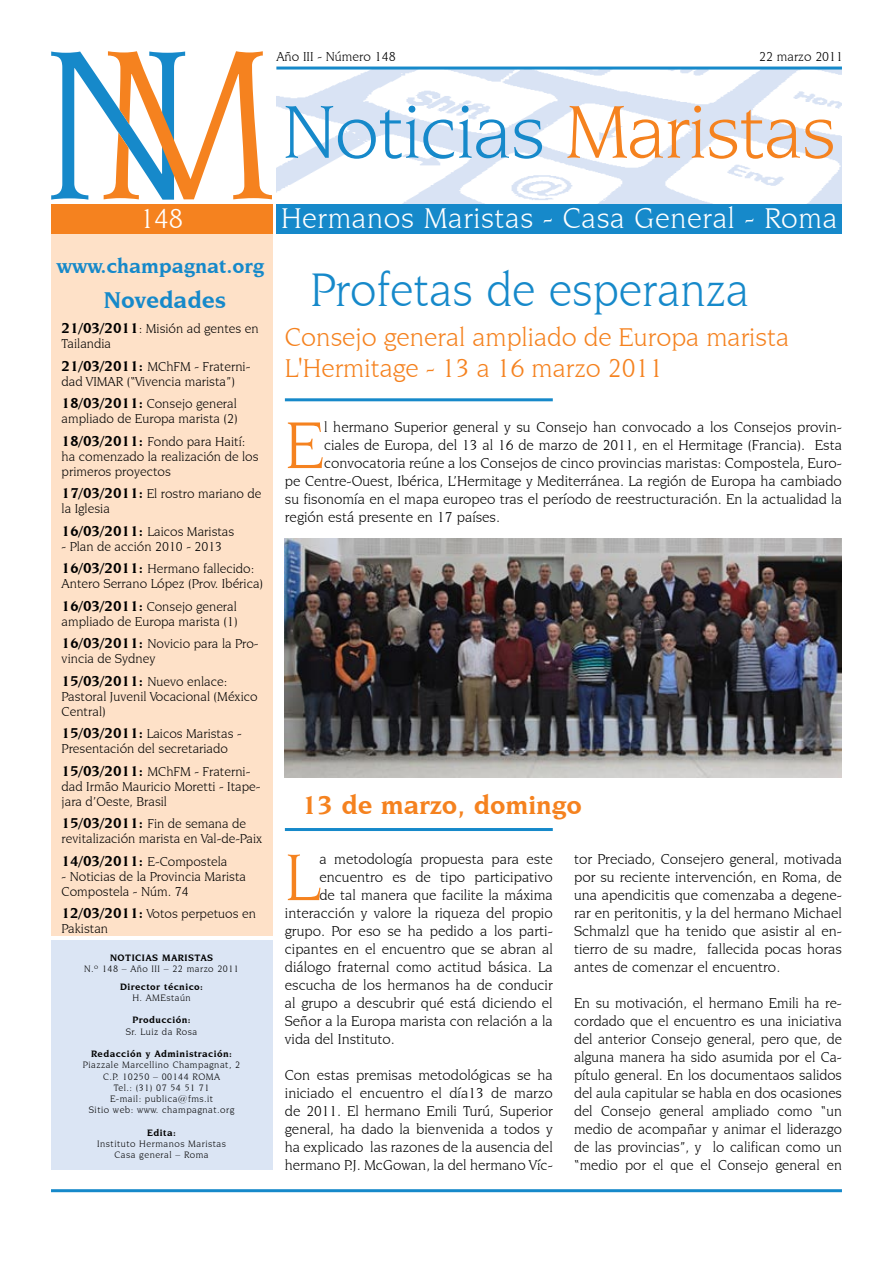
<style>
.page{position:relative;width:893px;height:1263px;background:#fff}
.page>*{position:absolute;margin:0;border:0;box-sizing:border-box;transform-origin:0 0}
.t1{font:79.5px "Novarese IT Cby BT";letter-spacing:-.015em;color:#1689ca}
.t2{font:70.05px "Novarese IT Cby BT";color:#f5821f}
.t3{font:49.5px "Novarese IT Cby BT";color:#1689ca;scale:.96 1}
.t4{font:30px "Novarese IT Cby BT";letter-spacing:.02em;color:#fff}
.t5{font:28.5px "Novarese IT Cby BT";color:#fff}
.t6{font:27px/30.8px "Novarese IT Cby BT";color:#f5821f}
.t7{font:700 27px "Novarese IT Cby BT";color:#f5821f}
.t8{font:700 24px "Novarese IT Cby BT";color:#1689ca}
.t9{font:700 21px "Novarese IT Cby BT";color:#1689ca}
.t10{font:15px/18px "Novarese IT Cby BT";color:#000;text-align:justify}
.t11{font:13.5px/15px "Novarese IT Cby BT";color:#000}
.t12{font:9.75px/11.2px "Novarese IT Cby BT";letter-spacing:.05em;color:#000;text-align:center}
.t13{font:700 9.75px "Novarese IT Cby BT";letter-spacing:.05em;color:#000}
.s1{color:#f5821f}
.s2{font-weight:700;font-size:15px}
</style>
<div class="page">
<img style="left:276px;top:70px;width:566px;height:134px">
<hr style="left:276px;top:67px;width:566px;height:3px;background:#1689ca">
<div style="left:276px;top:204px;width:566px;height:30px;background:#1689ca"></div>
<svg style="left:51px;top:51px;width:221px;height:149px"></svg>
<hr style="left:51px;top:1189px;width:791px;height:3px;background:#1689ca">
<div style="left:51px;top:234px;width:221px;height:701px;background:#fee1c8"></div>
<div style="left:51px;top:940px;width:221px;height:229px;background:#dbe5f4"></div>
<div style="left:51px;top:204px;width:221px;height:30px;background:#f5821f"></div>
<hr style="left:285px;top:398px;width:268px;height:3px;background:#1689ca">
<img style="left:285px;top:539px;width:557px;height:238px">
<hr style="left:285px;top:828px;width:268px;height:3px;background:#1689ca">
<p class="t11" style="left:276px;top:49px;width:121px">Año III - Número 148</p>
<p class="t11" style="left:759px;top:49px;width:85px">22 marzo 2011</p>
<h1 class="t1" style="left:282px;top:85px;width:555px">Noticias <span class="s1">Maristas</span></h1>
<h3 class="t5" style="left:140px;top:202px;width:45px">148</h3>
<h3 class="t9" style="left:57px;top:253px;width:209px">www.champagnat.org</h3>
<h3 class="t8" style="left:104px;top:285px;width:124px">Novedades</h3>
<p class="t11" style="left:62px;top:321px;width:199px"><span class="s2">21/03/2011</span>: Misión ad gentes en<br>Tailandia</p>
<p class="t11" style="left:62px;top:358px;width:190px"><span class="s2">21/03/2011:</span> MChFM - Fraterni&shy;dad VIMAR (“Vivencia marista”)</p>
<p class="t11" style="left:62px;top:396px;width:178px"><span class="s2">18/03/2011:</span> Consejo general ampliado de Europa marista (2)</p>
<p class="t11" style="left:62px;top:433px;width:198px"><span class="s2">18/03/2011:</span> Fondo para Haití: ha comenzado la realización de los primeros proyectos</p>
<p class="t11" style="left:62px;top:486px;width:201px"><span class="s2">17/03/2011:</span> El rostro mariano de la Iglesia</p>
<p class="t11" style="left:62px;top:523px;width:174px"><span class="s2">16/03/2011:</span> Laicos Maristas</p>
<p class="t11" style="left:62px;top:535px;width:194px;line-height:22.5px">- Plan de acción 2010 - 2013<br><span class="s2">16/03/2011:</span> Hermano fallecido:</p>
<p class="t11" style="left:62px;top:572px;width:203px;line-height:22.5px">Antero Serrano López (Prov. Ibérica)<br><span class="s2">16/03/2011:</span> Consejo general</p>
<p class="t11" style="left:62px;top:610px;width:198px;line-height:22.5px">ampliado de Europa marista (1)<br><span class="s2">16/03/2011:</span> Novicio para la Pro-</p>
<p class="t11" style="left:62px;top:647px;width:167px;line-height:22.5px">vincia de Sydney<br><span class="s2">15/03/2011:</span> Nuevo enlace:</p>
<p class="t11" style="left:62px;top:688px;width:197px">Pastoral Juvenil Vocacional (México<br>Central)</p>
<p class="t11" style="left:62px;top:726px;width:181px"><span class="s2">15/03/2011:</span> Laicos Maristas -<br>Presentación del secretariado</p>
<p class="t11" style="left:62px;top:763px;width:200px"><span class="s2">15/03/2011:</span> MChFM - Fraterni&shy;dad Irmão Mauricio Moretti - Itape&shy;jara d’Oeste, Brasil</p>
<p class="t11" style="left:62px;top:816px;width:202px"><span class="s2">15/03/2011:</span> Fin de semana de revitalización marista en Val-de-Paix</p>
<p class="t11" style="left:62px;top:853px;width:167px"><span class="s2">14/03/2011:</span> E-Compostela</p>
<p class="t11" style="left:62px;top:868px;width:186px">- Noticias de la Provincia Marista<br>Compostela - Núm. 74</p>
<p class="t11" style="left:62px;top:906px;width:196px"><span class="s2">12/03/2011:</span> Votos perpetuos en<br>Pakistan</p>
<p class="t13" style="left:110px;top:952px;width:104px">noticiaS MARISTAS</p>
<p class="t12" style="left:84px;top:963px;width:156px">N.º 148 – Año III – 22 marzo 2011</p>
<p class="t13" style="left:120px;top:980px;width:85px">Director técnico:</p>
<p class="t12" style="left:132px;top:992px;width:60px">H. AMEstaún</p>
<p class="t13" style="left:132px;top:1014px;width:60px">Producción:</p>
<p class="t12" style="left:126px;top:1025px;width:73px">Sr. Luiz da Rosa</p>
<p class="t13" style="left:91px;top:1048px;width:143px">Redacción y Administración:</p>
<p class="t12" style="left:83px;top:1059px;width:159px">Piazzale Marcellino Champagnat, 2<br>C.P. 10250 – 00144 ROMA<br>Tel.: (31) 07 54 51 71<br>E-mail: publica@fms.it<br>Sitio web: www. champagnat.org</p>
<p class="t13" style="left:147px;top:1126px;width:30px">Edita:</p>
<p class="t12" style="left:97px;top:1138px;width:130px">Instituto Hermanos Maristas<br>Casa general – Roma</p>
<h3 class="t4" style="left:281px;top:201px;width:558px">Hermanos Maristas - Casa General - Roma</h3>
<h3 class="t3" style="left:310px;top:260px;width:459px">Profetas de esperanza</h3>
<h3 class="t6" style="left:285px;top:321px;width:506px">Consejo general ampliado de Europa marista<br>L'Hermitage - 13 a 16 marzo 2011</h3>
<h2 class="t2" style="left:285px;top:404px;width:41px">E</h2>
<p class="t10" style="left:324px;top:418px;width:519px">l hermano Superior general y su Consejo han convocado a los Consejos provin-</p>
<p class="t10" style="left:324px;top:436px;width:519px">ciales de Europa, del 13 al 16 de marzo de 2011, en el Hermitage (Francia). Esta</p>
<p class="t10" style="left:324px;top:454px;width:519px">convocatoria reúne a los Consejos de cinco provincias maristas: Compostela, Euro-</p>
<p class="t10" style="left:285px;top:472px;width:559px">pe Centre-Ouest, Ibérica, L’Hermitage y Mediterránea. La región de Europa ha cambiado</p>
<p class="t10" style="left:285px;top:490px;width:559px">su fisonomía en el mapa europeo tras el período de reestructuración. En la actualidad la</p>
<p class="t10" style="left:285px;top:508px;width:217px">región está presente en 17 países.</p>
<h3 class="t7" style="left:302px;top:788px;width:282px">13 de marzo, domingo</h3>
<h2 class="t2" style="left:285px;top:836px;width:36px">L</h2>
<p class="t10" style="left:319px;top:850px;width:235px">a metodología propuesta para este</p>
<p class="t10" style="left:574px;top:850px;width:269px">tor Preciado, Consejero general, motivada por su reciente intervención, en Roma, de una apendicitis que comenzaba a degene&shy;rar en peritonitis, y la del hermano Michael Schmalzl que ha tenido que asistir al en&shy;tierro de su madre, fallecida pocas horas antes de comenzar el encuentro.</p>
<p class="t10" style="left:574px;top:994px;width:269px">En su motivación, el hermano Emili ha re&shy;cordado que el encuentro es una iniciativa del anterior Consejo general, pero que, de alguna manera ha sido asumida por el Ca&shy;pítulo general. En los documentaos salidos del aula capitular se habla en dos ocasiones del Consejo general ampliado como “un medio de acompañar y animar el liderazgo de las provincias”, y lo califican como un “medio por el que el Consejo general en</p>
<p class="t10" style="left:319px;top:868px;width:235px">encuentro es de tipo participativo</p>
<p class="t10" style="left:319px;top:886px;width:235px">de tal manera que facilite la máxima</p>
<p class="t10" style="left:285px;top:904px;width:269px">interacción y valore la riqueza del propio</p>
<p class="t10" style="left:285px;top:922px;width:269px">grupo. Por eso se ha pedido a los parti-</p>
<p class="t10" style="left:285px;top:940px;width:269px">cipantes en el encuentro que se abran al</p>
<p class="t10" style="left:285px;top:958px;width:269px">diálogo fraternal como actitud básica. La</p>
<p class="t10" style="left:285px;top:976px;width:269px">escucha de los hermanos ha de conducir</p>
<p class="t10" style="left:285px;top:994px;width:269px">al grupo a descubrir qué está diciendo el</p>
<p class="t10" style="left:285px;top:1012px;width:269px">Señor a la Europa marista con relación a la</p>
<p class="t10" style="left:285px;top:1030px;width:111px">vida del Instituto.</p>
<p class="t10" style="left:285px;top:1066px;width:269px">Con estas premisas metodológicas se ha iniciado el encuentro el día13 de marzo de 2011. El hermano Emili Turú, Superior general, ha dado la bienvenida a todos y ha explicado las razones de la ausencia del hermano P.J. McGowan, la del hermano Víc-</p>
</div>
